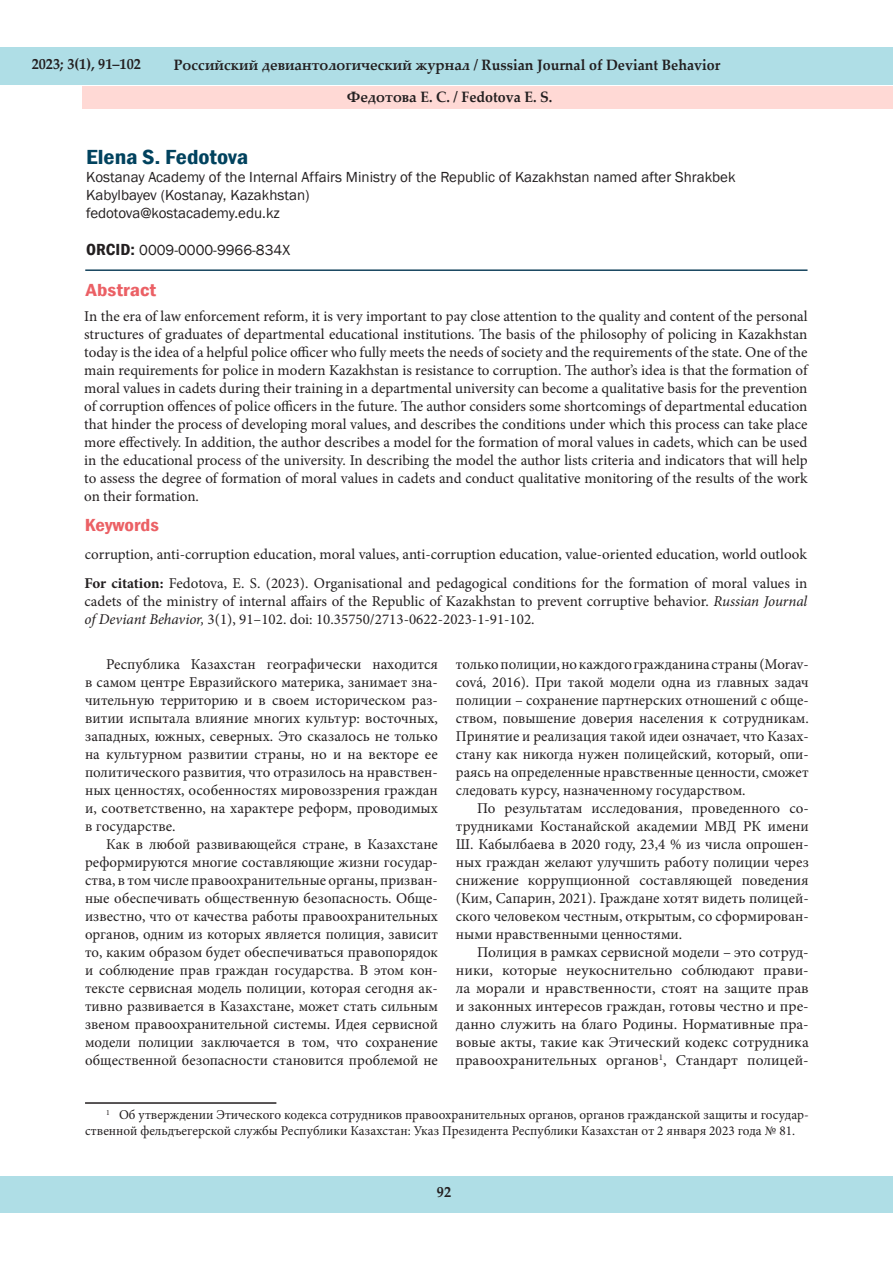
<style>
.page{position:relative;width:893px;height:1263px;background:#fff}
.page>*{position:absolute;margin:0;border:0;box-sizing:border-box;transform-origin:0 0}
.t1{font:600 condensed 21px "Franklin Gothic";color:#01425e;scale:1.15 1}
.t2{font:600 condensed 18px "Franklin Gothic";color:#eb6065;scale:1.2 1}
.t3{font:600 condensed 18px "Franklin Gothic";color:#eb6065;scale:1.15 1}
.Текст_статьи{font:15px/18px "Minion Pro";color:#231f20;text-align:justify}
.t4{font:15px/18px "Franklin Gothic";color:#231f20}
.t5{font:700 15px "Palatino Linotype";color:#231f20;scale:.95 1}
.текст_сноски{font:13.5px/16.2px "Minion Pro";color:#231f20}
.s1{font-weight:600;font-stretch:condensed;font-size:16.5px}
.s2{font-weight:700}
.s3{font-style:italic}
</style>
<div class="page">
<div style="left:0;top:48px;width:893px;height:37px;background:#afdee6"></div>
<div style="left:0;top:1176px;width:892px;height:37px;background:#afdee6"></div>
<hr style="left:85px;top:269px;width:722px;height:2px;background:#14435d">
<hr style="left:85px;top:1102px;width:191px;height:2px;background:#231f20">
<div style="left:82px;top:87px;width:811px;height:22px;background:#ffd9d5"></div>
<p class="t5" style="left:32px;top:54px;width:116px">2023; 3(1), 91–102</p>
<p class="t5" style="left:174px;top:54px;width:577px">Российский девиантологический журнал / Russian Journal of Deviant Behavior</p>
<p class="t5" style="left:347px;top:86px;width:218px">Федотова Е. С. / Fedotova E. S.</p>
<p class="t1" style="left:86px;top:142px;width:142px">Elena S. Fedotova</p>
<p class="t4" style="left:86px;top:168px;width:651px">Kostanay Academy of the Internal Affairs Ministry of the Republic of Kazakhstan named after Shrakbek<br>Kabylbayev (Kostanay, Kazakhstan)</p>
<p class="t4" style="left:86px;top:204px;width:195px">fedotova@kostacademy.edu.kz</p>
<p class="t4" style="left:86px;top:241px;width:205px"><span class="s1">ORCID:</span> 0009-0000-9966-834X</p>
<p class="t2" style="left:86px;top:278px;width:60px">Abstract</p>
<p class="Текст_статьи" style="left:84px;top:307px;width:725px">In the era of law enforcement reform, it is very important to pay close attention to the quality and content of the personal structures of graduates of departmental educational institutions. The basis of the philosophy of policing in Kazakhstan today is the idea of a helpful police officer who fully meets the needs of society and the requirements of the state. One of the main requirements for police in modern Kazakhstan is resistance to corruption. The author’s idea is that the formation of moral values in cadets during their training in a departmental university can become a qualitative basis for the prevention of corruption offences of police officers in the future. The author considers some shortcomings of departmental education that hinder the process of developing moral values, and describes the conditions under which this process can take place more effectively. In addition, the author describes a model for the formation of moral values in cadets, which can be used in the educational process of the university. In describing the model the author lists criteria and indicators that will help to assess the degree of formation of moral values in cadets and conduct qualitative monitoring of the results of the work on their formation.</p>
<p class="t3" style="left:85px;top:513px;width:66px">Keywords</p>
<p class="Текст_статьи" style="left:85px;top:545px;width:723px">corruption, anti-corruption education, moral values, anti-corruption education, value-oriented education, world outlook</p>
<p class="Текст_статьи" style="left:84px;top:574px;width:724px"><span class="s2">For citation:</span> Fedotova, E. S. (2023). Organisational and pedagogical conditions for the formation of moral values in cadets of the ministry of internal affairs of the Republic of Kazakhstan to prevent corruptive behavior. <span class="s3">Russian Journal of Deviant Behavior,</span> 3(1), 91–102. doi: 10.35750/2713-0622-2023-1-91-102.</p>
<p class="Текст_статьи" style="left:85px;top:656px;width:354px;text-indent:21px">Республика Казахстан географически находится в самом центре Евразийского материка, занимает зна&shy;чительную территорию и в своем историческом раз&shy;витии испытала влияние многих культур: восточных, западных, южных, северных. Это сказалось не только на культурном развитии страны, но и на векторе ее политического развития, что отразилось на нравствен&shy;ных ценностях, особенностях мировоззрения граждан и, соответственно, на характере реформ, проводимых в государстве.</p>
<p class="Текст_статьи" style="left:85px;top:836px;width:354px;text-indent:21px">Как в любой развивающейся стране, в Казахстане реформируются многие составляющие жизни государ&shy;ства, в том числе правоохранительные органы, призван&shy;ные обеспечивать общественную безопасность. Обще&shy;известно, что от качества работы правоохранительных органов, одним из которых является полиция, зависит то, каким образом будет обеспечиваться правопорядок и соблюдение прав граждан государства. В этом кон&shy;тексте сервисная модель полиции, которая сегодня ак&shy;тивно развивается в Казахстане, может стать сильным звеном правоохранительной системы. Идея сервисной модели полиции заключается в том, что сохранение общественной безопасности становится проблемой не</p>
<p class="Текст_статьи" style="left:456px;top:656px;width:354px">только полиции, но каждого гражданина страны (Morav&shy;cová, 2016). При такой модели одна из главных задач полиции – сохранение партнерских отношений с обще&shy;ством, повышение доверия населения к сотрудникам.<br>Принятие и реализация такой идеи означает, что Казах&shy;стану как никогда нужен полицейский, который, опи&shy;раясь на определенные нравственные ценности, сможет следовать курсу, назначенному государством.</p>
<p class="Текст_статьи" style="left:456px;top:800px;width:354px;text-indent:21px">По результатам исследования, проведенного со&shy;трудниками Костанайской академии МВД РК имени Ш. Кабылбаева в 2020 году, 23,4 % из числа опрошен&shy;ных граждан желают улучшить работу полиции через снижение коррупционной составляющей поведения (Ким, Сапарин, 2021). Граждане хотят видеть полицей&shy;ского человеком честным, открытым, со сформирован&shy;ными нравственными ценностями.</p>
<p class="Текст_статьи" style="left:456px;top:944px;width:354px;text-indent:21px">Полиция в рамках сервисной модели – это сотруд&shy;ники, которые неукоснительно соблюдают прави&shy;ла морали и нравственности, стоят на защите прав и законных интересов граждан, готовы честно и пре&shy;данно служить на благо Родины. Нормативные пра&shy;вовые акты, такие как Этический кодекс сотрудника правоохранительных органов<sup>1</sup>, Стандарт полицей-</p>
<p class="текст_сноски" style="left:85px;top:1107px;width:725px;text-indent:21px"><sup>1</sup> Об утверждении Этического кодекса сотрудников правоохранительных органов, органов гражданской защиты и государ&shy;ственной фельдъегерской службы Республики Казахстан: Указ Президента Республики Казахстан от 2 января 2023 года № 81.</p>
<p class="t5" style="left:437px;top:1181px;width:16px">92</p>
</div>
